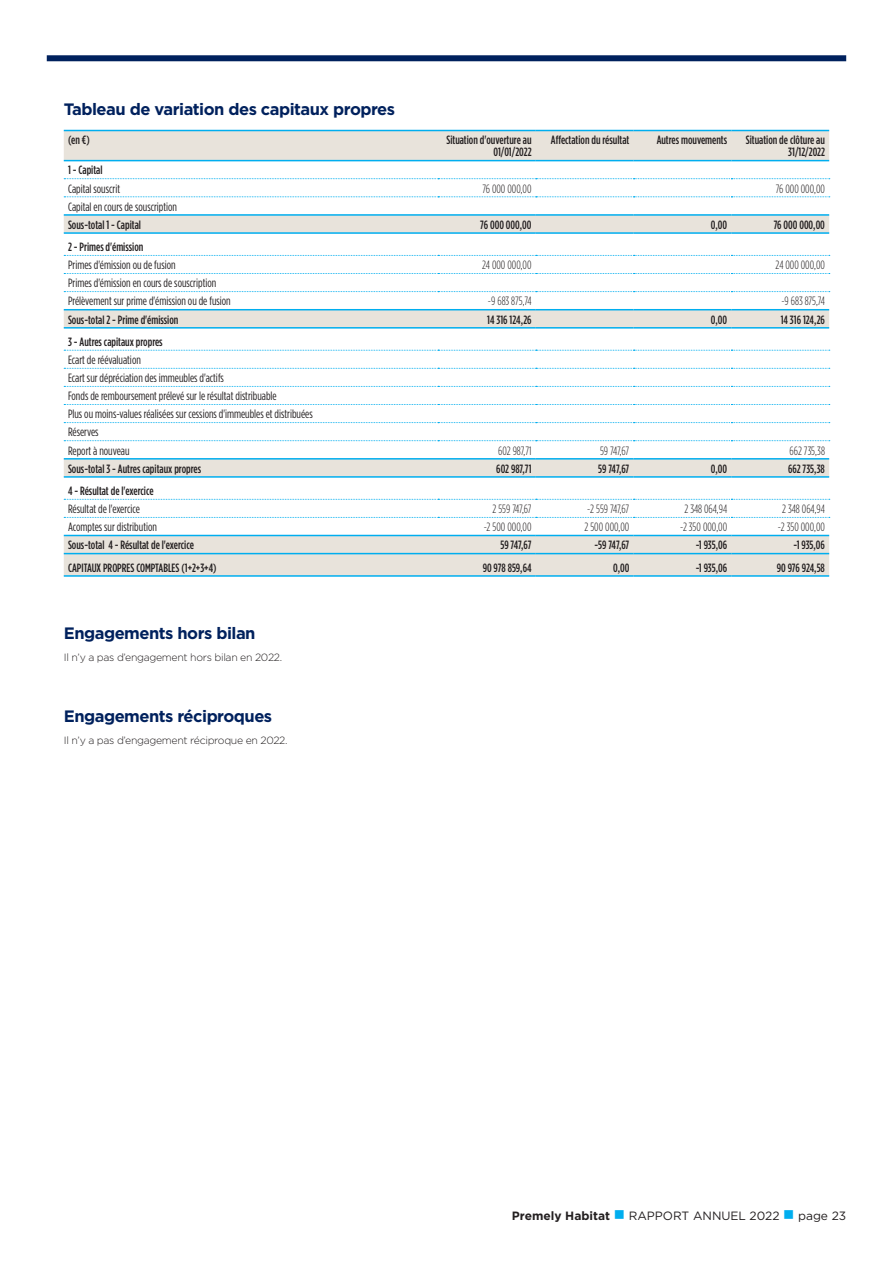
<style>
.page{position:relative;width:893px;height:1263px;background:#fff}
.page>*{position:absolute;margin:0;border:0;box-sizing:border-box;transform-origin:0 0}
.t1{font:700 16.5px "Gotham";letter-spacing:-.03em;color:#00215d}
.t2{font:500 12px/12px "Gotham Condensed";color:#231f20;text-align:right}
.t3{font:12px "Gotham Condensed";color:#231f20}
.t4{font:300 12px "Gotham Condensed";color:#231f20}
.t5{font:12px "Gotham";color:#231f20}
.t6{font:300 10.5px "Gotham";letter-spacing:-.03em;color:#231f20}
.s1{font-weight:700}
.s2{color:#00aeef}
</style>
<div class="page">
<div style="left:47px;top:55px;width:799px;height:6px;background:#00215d"></div>
<svg style="left:64px;top:131px;width:765px;height:444px"></svg>
<svg style="left:64px;top:178px;width:766px;height:1px"></svg>
<svg style="left:64px;top:196px;width:766px;height:1px"></svg>
<svg style="left:64px;top:255px;width:766px;height:1px"></svg>
<svg style="left:64px;top:273px;width:766px;height:1px"></svg>
<svg style="left:64px;top:291px;width:766px;height:1px"></svg>
<svg style="left:64px;top:350px;width:766px;height:1px"></svg>
<svg style="left:64px;top:368px;width:766px;height:1px"></svg>
<svg style="left:64px;top:386px;width:766px;height:1px"></svg>
<svg style="left:64px;top:404px;width:766px;height:1px"></svg>
<svg style="left:64px;top:422px;width:766px;height:1px"></svg>
<svg style="left:64px;top:440px;width:766px;height:1px"></svg>
<svg style="left:64px;top:499px;width:766px;height:1px"></svg>
<svg style="left:64px;top:517px;width:766px;height:1px"></svg>
<hr style="left:64px;top:130px;width:374px;height:1px;background:#00aeef">
<hr style="left:438px;top:130px;width:98px;height:1px;background:#00aeef">
<hr style="left:536px;top:130px;width:98px;height:1px;background:#00aeef">
<hr style="left:634px;top:130px;width:97px;height:1px;background:#00aeef">
<hr style="left:731px;top:130px;width:98px;height:1px;background:#00aeef">
<hr style="left:64px;top:160px;width:374px;height:1px;background:#00aeef">
<hr style="left:438px;top:160px;width:98px;height:1px;background:#00aeef">
<hr style="left:536px;top:160px;width:98px;height:1px;background:#00aeef">
<hr style="left:634px;top:160px;width:97px;height:1px;background:#00aeef">
<hr style="left:731px;top:160px;width:98px;height:1px;background:#00aeef">
<hr style="left:64px;top:214px;width:374px;height:2px;background:#00aeef">
<hr style="left:438px;top:214px;width:98px;height:2px;background:#00aeef">
<hr style="left:536px;top:214px;width:98px;height:2px;background:#00aeef">
<hr style="left:634px;top:214px;width:97px;height:2px;background:#00aeef">
<hr style="left:731px;top:214px;width:98px;height:2px;background:#00aeef">
<hr style="left:64px;top:232px;width:374px;height:2px;background:#00aeef">
<hr style="left:438px;top:232px;width:98px;height:2px;background:#00aeef">
<hr style="left:536px;top:232px;width:98px;height:2px;background:#00aeef">
<hr style="left:634px;top:232px;width:97px;height:2px;background:#00aeef">
<hr style="left:731px;top:232px;width:98px;height:2px;background:#00aeef">
<hr style="left:64px;top:309px;width:374px;height:1px;background:#00aeef">
<hr style="left:438px;top:309px;width:98px;height:1px;background:#00aeef">
<hr style="left:536px;top:309px;width:98px;height:1px;background:#00aeef">
<hr style="left:634px;top:309px;width:97px;height:1px;background:#00aeef">
<hr style="left:731px;top:309px;width:98px;height:1px;background:#00aeef">
<hr style="left:64px;top:327px;width:374px;height:2px;background:#00aeef">
<hr style="left:438px;top:327px;width:98px;height:2px;background:#00aeef">
<hr style="left:536px;top:327px;width:98px;height:2px;background:#00aeef">
<hr style="left:634px;top:327px;width:97px;height:2px;background:#00aeef">
<hr style="left:731px;top:327px;width:98px;height:2px;background:#00aeef">
<hr style="left:64px;top:458px;width:374px;height:2px;background:#00aeef">
<hr style="left:438px;top:458px;width:98px;height:2px;background:#00aeef">
<hr style="left:536px;top:458px;width:98px;height:2px;background:#00aeef">
<hr style="left:634px;top:458px;width:97px;height:2px;background:#00aeef">
<hr style="left:731px;top:458px;width:98px;height:2px;background:#00aeef">
<hr style="left:64px;top:476px;width:374px;height:2px;background:#00aeef">
<hr style="left:438px;top:476px;width:98px;height:2px;background:#00aeef">
<hr style="left:536px;top:476px;width:98px;height:2px;background:#00aeef">
<hr style="left:634px;top:476px;width:97px;height:2px;background:#00aeef">
<hr style="left:731px;top:476px;width:98px;height:2px;background:#00aeef">
<hr style="left:64px;top:535px;width:374px;height:1px;background:#00aeef">
<hr style="left:438px;top:535px;width:98px;height:1px;background:#00aeef">
<hr style="left:536px;top:535px;width:98px;height:1px;background:#00aeef">
<hr style="left:634px;top:535px;width:97px;height:1px;background:#00aeef">
<hr style="left:731px;top:535px;width:98px;height:1px;background:#00aeef">
<hr style="left:64px;top:553px;width:374px;height:1px;background:#00aeef">
<hr style="left:438px;top:553px;width:98px;height:1px;background:#00aeef">
<hr style="left:536px;top:553px;width:98px;height:1px;background:#00aeef">
<hr style="left:634px;top:553px;width:97px;height:1px;background:#00aeef">
<hr style="left:731px;top:553px;width:98px;height:1px;background:#00aeef">
<hr style="left:64px;top:575px;width:374px;height:2px;background:#00aeef">
<hr style="left:438px;top:575px;width:98px;height:2px;background:#00aeef">
<hr style="left:536px;top:575px;width:98px;height:2px;background:#00aeef">
<hr style="left:634px;top:575px;width:97px;height:2px;background:#00aeef">
<hr style="left:731px;top:575px;width:98px;height:2px;background:#00aeef">
<p class="t1" style="left:64px;top:98px;width:333px">Tableau de variation des capitaux propres</p>
<p class="t2" style="left:68px;top:134px;width:23px">(en €)</p>
<p class="t2" style="left:446px;top:134px;width:87px">Situation d'ouverture au<br>01/01/2022</p>
<p class="t2" style="left:551px;top:134px;width:80px">Affectation du résultat</p>
<p class="t2" style="left:657px;top:134px;width:72px">Autres mouvements</p>
<p class="t2" style="left:746px;top:134px;width:81px">Situation de clôture au<br>31/12/2022</p>
<p class="t2" style="left:68px;top:164px;width:36px">1 - Capital</p>
<p class="t3" style="left:68px;top:182px;width:54px">Capital souscrit</p>
<p class="t4" style="left:482px;top:182px;width:51px">76 000 000,00</p>
<p class="t4" style="left:776px;top:182px;width:51px">76 000 000,00</p>
<p class="t3" style="left:68px;top:200px;width:111px">Capital en cours de souscription</p>
<p class="t2" style="left:68px;top:218px;width:75px">Sous-total 1 - Capital</p>
<p class="t2" style="left:480px;top:218px;width:53px">76 000 000,00</p>
<p class="t2" style="left:711px;top:218px;width:18px">0,00</p>
<p class="t2" style="left:774px;top:218px;width:53px">76 000 000,00</p>
<p class="t2" style="left:68px;top:241px;width:77px">2 - Primes d'émission</p>
<p class="t3" style="left:68px;top:258px;width:109px">Primes d'émission ou de fusion</p>
<p class="t4" style="left:482px;top:258px;width:51px">24 000 000,00</p>
<p class="t4" style="left:776px;top:258px;width:51px">24 000 000,00</p>
<p class="t3" style="left:68px;top:276px;width:150px">Primes d'émission en cours de souscription</p>
<p class="t3" style="left:68px;top:294px;width:164px">Prélèvement sur prime d'émission ou de fusion</p>
<p class="t4" style="left:488px;top:294px;width:45px">-9 683 875,74</p>
<p class="t4" style="left:781px;top:294px;width:45px">-9 683 875,74</p>
<p class="t2" style="left:68px;top:313px;width:112px">Sous-total 2 - Prime d'émission</p>
<p class="t2" style="left:487px;top:313px;width:46px">14 316 124,26</p>
<p class="t2" style="left:711px;top:313px;width:18px">0,00</p>
<p class="t2" style="left:781px;top:313px;width:46px">14 316 124,26</p>
<p class="t2" style="left:68px;top:336px;width:96px">3 - Autres capitaux propres</p>
<p class="t3" style="left:68px;top:353px;width:74px">Ecart de réévaluation</p>
<p class="t3" style="left:68px;top:371px;width:157px">Ecart sur dépréciation des immeubles d'actifs</p>
<p class="t3" style="left:68px;top:389px;width:210px">Fonds de remboursement prélevé sur le résultat distribuable</p>
<p class="t3" style="left:68px;top:407px;width:246px">Plus ou moins-values réalisées sur cessions d'immeubles et distribuées</p>
<p class="t3" style="left:68px;top:425px;width:32px">Réserves</p>
<p class="t3" style="left:68px;top:443px;width:63px">Report à nouveau</p>
<p class="t4" style="left:498px;top:444px;width:35px">602 987,71</p>
<p class="t4" style="left:600px;top:444px;width:31px">59 747,67</p>
<p class="t4" style="left:790px;top:444px;width:37px">662 735,38</p>
<p class="t2" style="left:68px;top:462px;width:135px">Sous-total 3 - Autres capitaux propres</p>
<p class="t2" style="left:496px;top:462px;width:37px">602 987,71</p>
<p class="t2" style="left:598px;top:462px;width:33px">59 747,67</p>
<p class="t2" style="left:711px;top:462px;width:18px">0,00</p>
<p class="t2" style="left:788px;top:462px;width:38px">662 735,38</p>
<p class="t2" style="left:68px;top:485px;width:87px">4 - Résultat de l'exercice</p>
<p class="t3" style="left:68px;top:502px;width:73px">Résultat de l'exercice</p>
<p class="t4" style="left:492px;top:502px;width:41px">2 559 747,67</p>
<p class="t4" style="left:587px;top:502px;width:44px">-2 559 747,67</p>
<p class="t4" style="left:684px;top:502px;width:44px">2 348 064,94</p>
<p class="t4" style="left:782px;top:502px;width:44px">2 348 064,94</p>
<p class="t3" style="left:68px;top:520px;width:90px">Acomptes sur distribution</p>
<p class="t4" style="left:484px;top:520px;width:49px">-2 500 000,00</p>
<p class="t4" style="left:584px;top:520px;width:46px">2 500 000,00</p>
<p class="t4" style="left:680px;top:520px;width:49px">-2 350 000,00</p>
<p class="t4" style="left:778px;top:520px;width:49px">-2 350 000,00</p>
<p class="t2" style="left:68px;top:539px;width:127px">Sous-total 4 - Résultat de l'exercice</p>
<p class="t2" style="left:500px;top:539px;width:33px">59 747,67</p>
<p class="t2" style="left:594px;top:539px;width:36px">-59 747,67</p>
<p class="t2" style="left:696px;top:539px;width:33px">-1 935,06</p>
<p class="t2" style="left:793px;top:539px;width:33px">-1 935,06</p>
<p class="t2" style="left:68px;top:561px;width:150px">CAPITAUX PROPRES COMPTABLES (1+2+3+4)</p>
<p class="t2" style="left:483px;top:561px;width:50px">90 978 859,64</p>
<p class="t2" style="left:613px;top:561px;width:18px">0,00</p>
<p class="t2" style="left:696px;top:561px;width:33px">-1 935,06</p>
<p class="t2" style="left:777px;top:561px;width:50px">90 976 924,58</p>
<p class="t1" style="left:64px;top:622px;width:193px">Engagements hors bilan</p>
<p class="t6" style="left:64px;top:651px;width:220px">Il n’y a pas d’engagement hors bilan en 2022.</p>
<p class="t1" style="left:64px;top:705px;width:210px">Engagements réciproques</p>
<p class="t6" style="left:64px;top:733px;width:225px">Il n’y a pas d’engagement réciproque en 2022.</p>
<p class="t5" style="left:512px;top:1208px;width:336px"><span class="s1">Premely Habitat</span> <span class="s2">■</span> RAPPORT ANNUEL 2022 <span class="s2">■</span> page 23</p>
</div>
